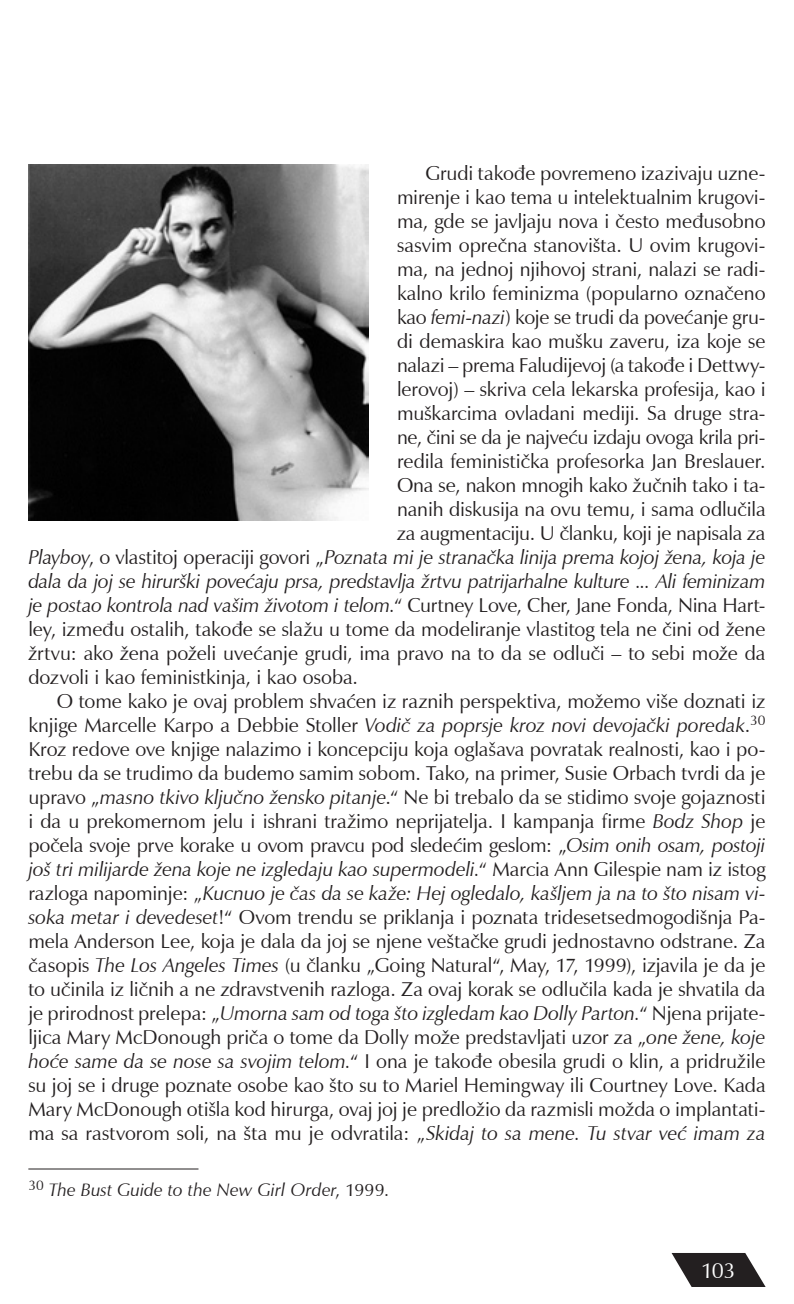
<style>
.page{position:relative;width:794px;height:1304px;background:#fff}
.page>*{position:absolute;margin:0;border:0;box-sizing:border-box;transform-origin:0 0}
.t1{font:22px "Zapf Humnst YU";color:#fff}
.t2{font:20px "Zapf Humnst YU";letter-spacing:-.005em;color:#231f20}
.t3{font:italic 20px "Zapf Humnst YU";letter-spacing:-.01em;color:#231f20}
.t4{font:italic 18px "Zapf Humnst YU";letter-spacing:.005em;color:#231f20}
.s1{font-style:italic}
.s2{font-style:normal}
</style>
<div class="page">
<svg style="left:671px;top:1253px;width:94px;height:34px"></svg>
<hr style="left:28px;top:1168px;width:170px;height:1px;background:#231f20">
<img style="left:28px;top:164px;width:341px;height:357px">
<p class="t2" style="left:425px;top:160px;width:342px">Grudi takođe povremeno izazivaju uzne-</p>
<p class="t2" style="left:397px;top:184px;width:370px">mirenje i kao tema u intelektualnim krugovi-</p>
<p class="t2" style="left:397px;top:208px;width:370px">ma, gde se javljaju nova i često međusobno</p>
<p class="t2" style="left:397px;top:232px;width:370px">sasvim oprečna stanovišta. U ovim krugovi-</p>
<p class="t2" style="left:397px;top:256px;width:370px">ma, na jednoj njihovoj strani, nalazi se radi-</p>
<p class="t2" style="left:397px;top:280px;width:370px">kalno krilo feminizma (popularno označeno</p>
<p class="t2" style="left:397px;top:304px;width:370px">kao <span class="s1">femi-nazi</span>) koje se trudi da povećanje gru-</p>
<p class="t2" style="left:397px;top:328px;width:370px">di demaskira kao mušku zaveru, iza koje se</p>
<p class="t2" style="left:397px;top:352px;width:370px">na- lazi – prema Faludijevoj (a takođe i Dett-wy-</p>
<p class="t2" style="left:397px;top:376px;width:370px">lerovoj) – skriva cela lekarska profesija, kao i</p>
<p class="t2" style="left:397px;top:400px;width:370px">muš-karcima ovladani mediji. Sa druge stra-</p>
<p class="t2" style="left:397px;top:424px;width:360px">ne, čini se da je najveću izdaju ovoga krila pri-</p>
<p class="t2" style="left:397px;top:448px;width:370px">redila feministička profesorka Jan Breslauer.</p>
<p class="t2" style="left:397px;top:472px;width:358px">Ona se, nakon mnogih kako žučnih tako i ta-</p>
<p class="t2" style="left:397px;top:496px;width:370px">nanih diskusija na ovu temu, i sama odlučila</p>
<p class="t2" style="left:397px;top:520px;width:370px">za augmentaciju. U članku, koji je napisala za</p>
<p class="t3" style="left:28px;top:545px;width:738px">Playboy<span class="s2">, o vlastitoj operaciji govori „</span>Poznata mi je stranačka linija prema kojoj žena, koja je</p>
<p class="t3" style="left:28px;top:569px;width:739px">dala da joj se hirurški pove}aju prsa, predstavlja žrtvu patrijarhalne kulture ... Ali feminizam</p>
<p class="t3" style="left:28px;top:593px;width:738px">je postao kontrola nad vašim životom i telom.<span class="s2">“ Curtney Love, Cher, Jane Fonda, Nina Hart-</span></p>
<p class="t2" style="left:28px;top:616px;width:738px">ley, između ostalih, takođe se slažu u tome da modeliranje vlastitog tela ne čini od žene</p>
<p class="t2" style="left:28px;top:640px;width:738px">žrtvu: ako žena poželi uvećanje grudi, ima pravo na to da se odluči – to sebi može da</p>
<p class="t2" style="left:28px;top:664px;width:331px">do-zvoli i kao feministkinja, i kao osoba.</p>
<p class="t2" style="left:57px;top:688px;width:710px">O tome kako je ovaj problem shvaćen iz raznih perspektiva, možemo više doznati iz</p>
<p class="t3" style="left:28px;top:713px;width:738px"><span class="s2">knji-ge Marcelle Karpo a Debbie Stoller</span> Vodič za poprsje kroz novi devojački poredak<span class="s2">.</span><sup>30</sup></p>
<p class="t2" style="left:28px;top:736px;width:739px">Kroz redove ove knjige nalazimo i koncepciju koja oglašava povratak realnosti, kao i po-</p>
<p class="t2" style="left:28px;top:760px;width:738px">trebu da se trudimo da budemo samim sobom. Tako, na primer, Susie Orbach tvrdi da je</p>
<p class="t2" style="left:28px;top:784px;width:738px">upravo „<span class="s1">masno tkivo ključno žensko pitanje</span>.“ Ne bi trebalo da se stidimo svoje gojaznosti</p>
<p class="t2" style="left:28px;top:808px;width:739px">i da u prekomernom jelu i ishrani tražimo neprijatelja. I kampanja firme <span class="s1">Bodz Shop</span> je</p>
<p class="t2" style="left:28px;top:832px;width:738px">po-čela svoje prve korake u ovom pravcu pod sledećim geslom: „<span class="s1">Osim onih osam, postoji</span></p>
<p class="t3" style="left:28px;top:857px;width:739px">još tri milijarde žena koje ne izgledaju kao supermodeli.<span class="s2">“ Marcia Ann Gilespie nam iz istog</span></p>
<p class="t3" style="left:28px;top:881px;width:737px"><span class="s2">razloga napominje: „</span>Kucnuo je čas da se kaže: Hej ogledalo, kašljem ja na to što nisam vi-</p>
<p class="t2" style="left:28px;top:904px;width:739px"><span class="s1">so-ka metar i devedeset</span>!“ Ovom trendu se priklanja i poznata tridesetsedmogodišnja Pa-</p>
<p class="t2" style="left:28px;top:928px;width:738px">mela Anderson Lee, koja je dala da joj se njene veštačke grudi jednostavno odstrane. Za</p>
<p class="t2" style="left:28px;top:952px;width:738px">časopis <span class="s1">The Los Angeles Times</span> (u članku „Going Natural“, May, 17, 1999), izjavila je da je</p>
<p class="t2" style="left:28px;top:976px;width:738px">to učinila iz ličnih a ne zdravstvenih razloga. Za ovaj korak se odlučila kada je shvatila da</p>
<p class="t3" style="left:28px;top:1001px;width:739px"><span class="s2">je prirodnost prelepa: „</span>Umorna sam od toga što izgledam kao Dolly Parton.<span class="s2">“ Njena prijate-</span></p>
<p class="t2" style="left:28px;top:1024px;width:738px">ljica Mary McDonough priča o tome da Dolly može predstavljati uzor za „<span class="s1">one žene, koje</span></p>
<p class="t2" style="left:28px;top:1048px;width:738px"><span class="s1">hoće same da se nose sa svojim telom.</span>“ I ona je takođe obesila grudi o klin, a pridružile</p>
<p class="t2" style="left:28px;top:1072px;width:739px">su joj se i druge poznate osobe kao što su to Mariel Hemingway ili Courtney Love. Kada</p>
<p class="t2" style="left:28px;top:1096px;width:738px">Mary McDonough otišla kod hirurga, ovaj joj je predložio da razmisli možda o implantati-</p>
<p class="t2" style="left:28px;top:1120px;width:738px">ma sa rastvorom soli, na šta mu je odvratila: „<span class="s1">Skidaj to sa mene. Tu stvar već imam za</span></p>
<p class="t4" style="left:28px;top:1179px;width:362px"><sup>30</sup> The Bust Guide to the New Girl Order<span class="s2">, 1999.</span></p>
<p class="t1" style="left:701px;top:1257px;width:36px">103</p>
</div>
